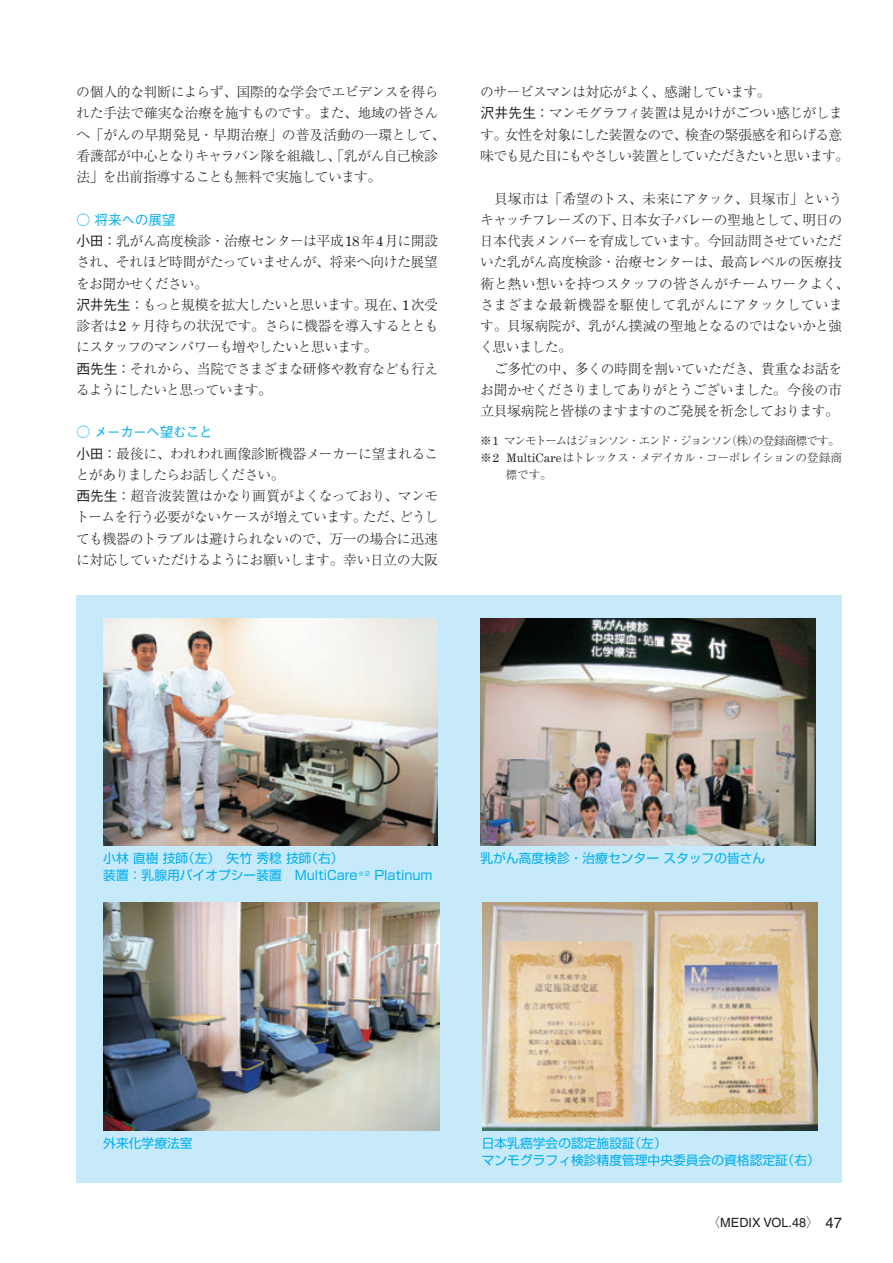
<style>
.page{position:relative;width:893px;height:1263px;background:#fff}
.page>*{position:absolute;margin:0;border:0;box-sizing:border-box;transform-origin:0 0}
.t1{font:300 13.8px/21.3px "Ryumin Pro";letter-spacing:-.035em;color:#231f20}
.t2{font:300 13.8px/21.3px "Ryumin Pro";letter-spacing:-.055em;color:#231f20}
.t3{font:500 13.8px "Gothic BBB Pro";letter-spacing:-.045em;color:#00aeef}
.t4{font:12.75px/17px "Shin Go Pro";color:#00aeef}
.t5{font:12.75px "Helvetica";color:#231f20}
.t6{font:300 11.7px "Ryumin Pro";letter-spacing:-.045em;color:#231f20}
.t7{font:300 11.7px "Ryumin Pro";letter-spacing:-.11em;color:#231f20}
.t8{font:300 11.7px "Ryumin Pro";letter-spacing:-.07em;color:#231f20}
.s1{font-family:"Gothic BBB Pro";font-weight:500}
.s2{font-family:"Century Expanded";font-weight:400}
.s3{font-family:"Ryumin Pro";font-weight:300}
.s4{font-size:14.85px}
</style>
<div class="page">
<div style="left:77px;top:595px;width:765px;height:588px;background:#c6eafa"></div>
<img style="left:104px;top:618px;width:334px;height:227px">
<img style="left:481px;top:618px;width:334px;height:227px">
<img style="left:482px;top:903px;width:336px;height:227px">
<img style="left:104px;top:903px;width:335px;height:227px">
<p class="t1" style="left:76px;top:80px;width:371px">の個人的な判断によらず、国際的な学会でエビデンスを得られた手法で確実な治療を施すものです。また、地域の皆さんへ「がんの早期発見・早期治療」の普及活動の一環として、看護部が中心となりキャラバン隊を組織し、「乳がん自己検診法」を出前指導することも無料で実施しています。</p>
<p class="t3" style="left:76px;top:208px;width:101px">○ 将来への展望</p>
<p class="t1" style="left:76px;top:229px;width:364px"><span class="s1">小田：</span>乳がん高度検診・治療センターは平成<span class="s2">18</span>年<span class="s2">4</span>月に開設され、それほど時間がたっていませんが、将来へ向けた展望をお聞かせください。<br><span class="s1">沢井先生：</span>もっと規模を拡大したいと思います。現在、<span class="s2">1</span>次受診者は<span class="s2">2</span> ヶ月待ちの状況です。さらに機器を導入するとともにスタッフのマンパワーも増やしたいと思います。<br><span class="s1">西先生：</span>それから、当院でさまざまな研修や教育なども行えるようにしたいと思っています。</p>
<p class="t3" style="left:76px;top:421px;width:138px"><span class="s3">○</span> メーカーへ望むこと</p>
<p class="t1" style="left:76px;top:442px;width:364px"><span class="s1">小田：</span>最後に、われわれ画像診断機器メーカーに望まれることがありましたらお話しください。<br><span class="s1">西先生：</span>超音波装置はかなり画質がよくなっており、マンモトームを行う必要がないケースが増えています。ただ、どうしても機器のトラブルは避けられないので、万一の場合に迅速に対応していただけるようにお願いします。幸い日立の大阪</p>
<p class="t2" style="left:480px;top:80px;width:370px">のサービスマンは対応がよく、感謝しています。<br><span class="s1">沢井先生：</span>マンモグラフィ装置は見かけがごつい感じがします。女性を対象にした装置なので、検査の緊張感を和らげる意味でも見た目にもやさしい装置としていただきたいと思います。</p>
<p class="t1" style="left:480px;top:187px;width:371px;text-indent:14px">貝塚市は「希望のトス、未来にアタック、貝塚市」というキャッチフレーズの下、日本女子バレーの聖地として、明日の日本代表メンバーを育成しています。今回訪問させていただいた乳がん高度検診・治療センターは、最高レベルの医療技術と熱い想いを持つスタッフの皆さんがチームワークよく、さまざまな最新機器を駆使して乳がんにアタックしています。貝塚病院が、乳がん撲滅の聖地となるのではないかと強く思いました。</p>
<p class="t1" style="left:480px;top:357px;width:364px;text-align:justify;text-indent:14px">ご多忙の中、多くの時間を割いていただき、貴重なお話をお聞かせくださりましてありがとうございました。今後の市立貝塚病院と皆様のますますのご発展を祈念しております。</p>
<p class="t7" style="left:480px;top:431px;width:361px">※ <span class="s2">1</span> マンモトームはジョンソン・エンド・ジョンソン（株）の登録商標です。</p>
<p class="t6" style="left:480px;top:448px;width:363px">※<span class="s2">2 MultiCare</span>はトレックス・メデイカル・コーポレイションの登録商</p>
<p class="t8" style="left:506px;top:466px;width:47px">標です。</p>
<p class="t4" style="left:103px;top:848px;width:331px">小林 直樹 技師（左）　矢竹 秀稔 技師（右）<br>装置：乳腺用バイオプシー装置　MultiCare<sup>※2</sup> Platinum</p>
<p class="t4" style="left:480px;top:848px;width:286px">乳がん高度検診・治療センター スタッフの皆さん</p>
<p class="t4" style="left:103px;top:1133px;width:91px">外来化学療法室</p>
<p class="t4" style="left:482px;top:1133px;width:340px">日本乳癌学会の認定施設証（左）<br>マンモグラフィ検診精度管理中央委員会の資格認定証（右）</p>
<p class="t5" style="left:707px;top:1215px;width:136px"><span class="s3">〈</span>MEDIX VOL.48<span class="s3">〉　</span><span class="s4">47</span></p>
</div>
